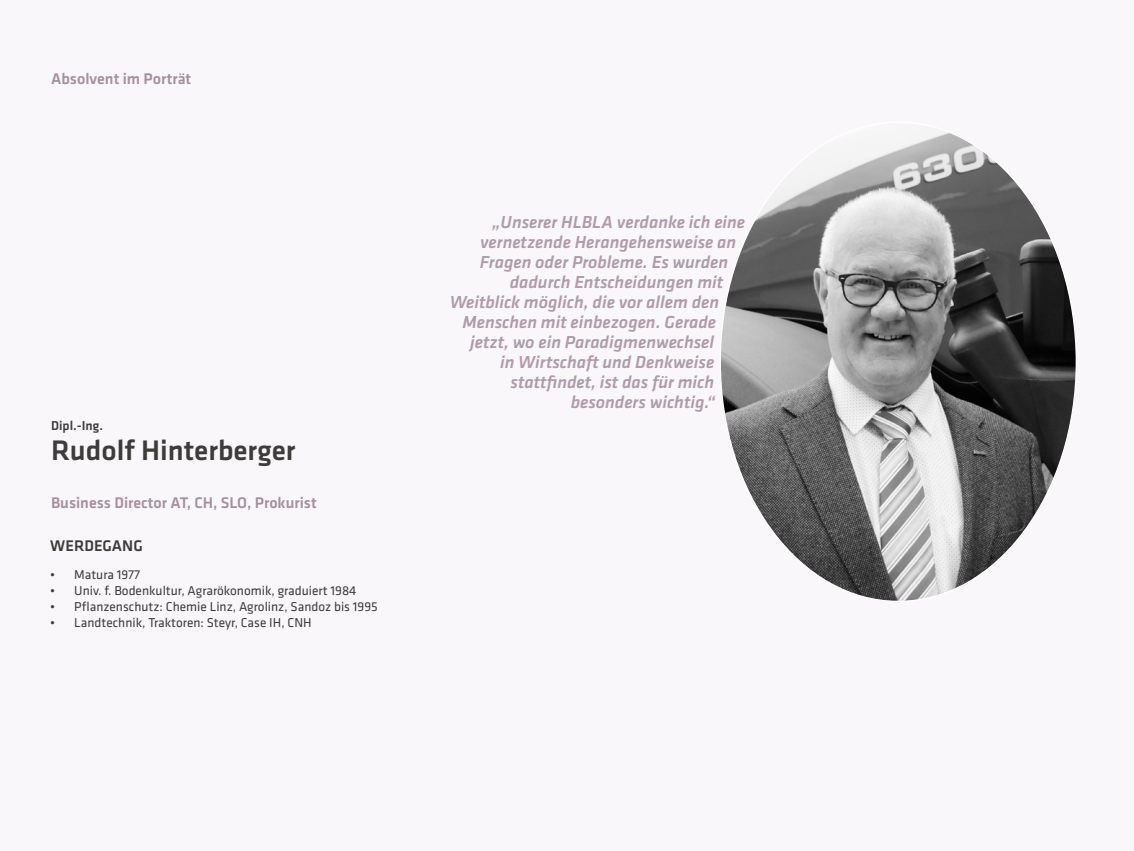
<style>
.page{position:relative;width:1134px;height:851px;background:#fff}
.page>*{position:absolute;margin:0;border:0;box-sizing:border-box;transform-origin:0 0}
.t1{font:500 29.3px "Klavika";color:#3c3c3b}
.t2{font:italic 500 18px "Klavika";color:#b09ba9}
.t3{font:500 16px "Klavika";color:#a68f9e}
.t4{font:500 16px "Klavika";color:#3c3c3b}
.t5{font:13.3px "Klavika";color:#3c3c3b}
.t6{font:500 13.3px "Klavika";color:#3c3c3b}
</style>
<div class="page">
<div style="left:0;top:0;width:1134px;height:850px;background:#f9f7f9"></div>
<img style="left:722px;top:133px;width:353px;height:467px">
<p class="t3" style="left:51px;top:70px;width:142px">Absolvent im Porträt</p>
<p class="t6" style="left:51px;top:418px;width:53px">Dipl.-Ing.</p>
<h1 class="t1" style="left:51px;top:434px;width:246px">Rudolf Hinterberger</h1>
<p class="t3" style="left:51px;top:494px;width:267px">Business Director AT, CH, SLO, Prokurist</p>
<p class="t4" style="left:50px;top:537px;width:94px">WERDEGANG</p>
<p class="t5" style="left:50px;top:567px;width:91px">• Matura 1977</p>
<p class="t5" style="left:50px;top:583px;width:308px">• Univ. f. Bodenkultur, Agrarökonomik, graduiert 1984</p>
<p class="t5" style="left:50px;top:599px;width:329px">• Pflanzenschutz: Chemie Linz, Agrolinz, Sandoz bis 1995</p>
<p class="t5" style="left:50px;top:615px;width:263px">• Landtechnik, Traktoren: Steyr, Case IH, CNH</p>
<p class="t2" style="left:492px;top:212px;width:255px">„Unserer HLBLA verdanke ich eine</p>
<p class="t2" style="left:480px;top:232px;width:258px">vernetzende Herangehensweise an</p>
<p class="t2" style="left:480px;top:252px;width:250px">Fragen oder Probleme. Es wurden</p>
<p class="t2" style="left:510px;top:272px;width:215px">dadurch Entscheidungen mit</p>
<p class="t2" style="left:450px;top:292px;width:271px">Weitblick möglich, die vor allem den</p>
<p class="t2" style="left:462px;top:312px;width:255px">Menschen mit einbezogen. Gerade</p>
<p class="t2" style="left:470px;top:332px;width:245px">jetzt, wo ein Paradigmenwechsel</p>
<p class="t2" style="left:500px;top:352px;width:216px">in Wirtschaft und Denkweise</p>
<p class="t2" style="left:511px;top:372px;width:205px">stattfindet, ist das für mich</p>
<p class="t2" style="left:571px;top:392px;width:146px">besonders wichtig.“</p>
</div>
